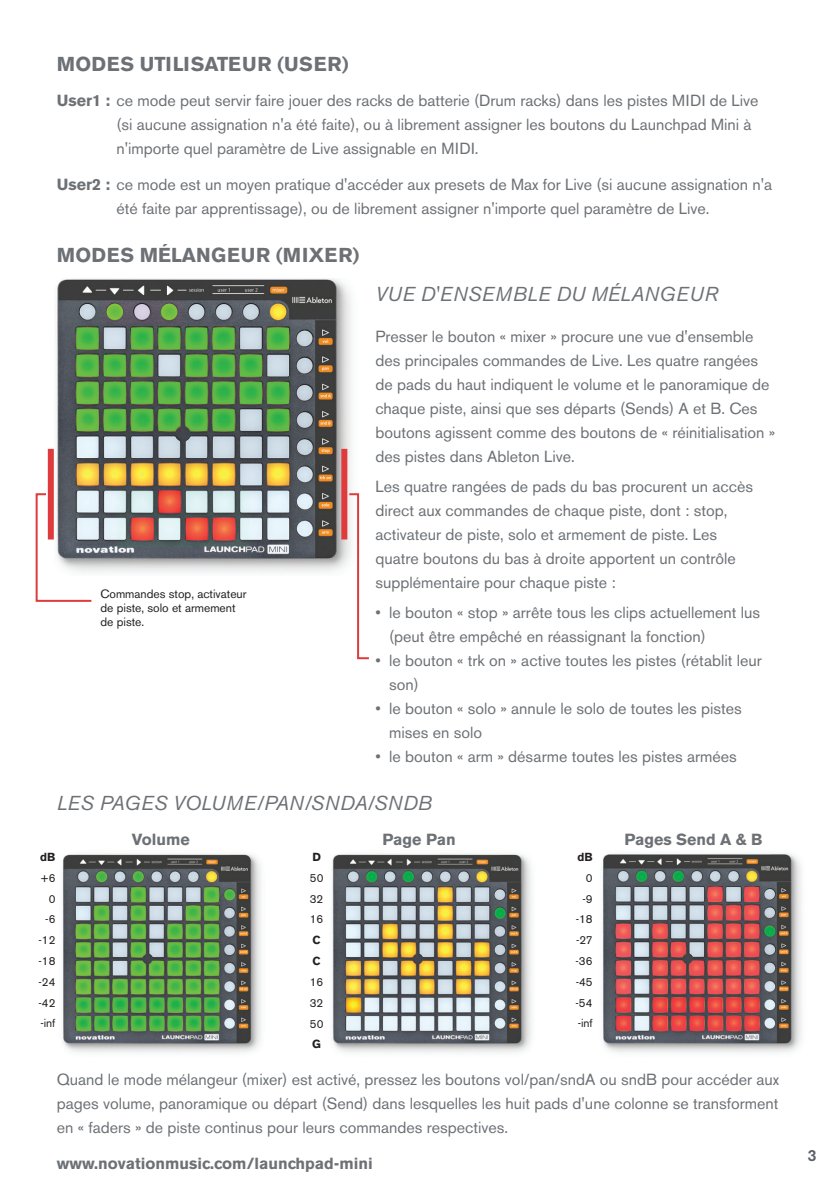
<style>
.page{position:relative;width:840px;height:1191px;background:#fff}
.page>*{position:absolute;margin:0;border:0;box-sizing:border-box;transform-origin:0 0}
.t1{font:italic 20px "Akzidenz Grotesk BE";letter-spacing:.02em;color:#6d7175}
.t2{font:700 20px "Akzidenz Grotesk BE";letter-spacing:.02em;color:#6d7175}
.t3{font:16px/24px "Akzidenz Grotesk BE";color:#6d7175}
.t4{font:700 16px "Akzidenz Grotesk BE";color:#6d7175}
.t5{font:500 16px "Akzidenz Grotesk BE";color:#5c6066}
.t6{font:12px/14px "Akzidenz Grotesk BE";color:#231f20}
.t7{font:11.6px/20.8px "Akzidenz Grotesk BE";color:#231f20;text-align:right}
.t8{font:700 11.6px/20.8px "Akzidenz Grotesk BE";color:#231f20}
.s1{font-weight:700}
</style>
<div class="page">
<img style="left:55px;top:278px;width:296px;height:295px">
<div style="left:48px;top:449px;width:6px;height:90px;background:#df3b3c"></div>
<div style="left:341px;top:449px;width:6px;height:90px;background:#df3b3c"></div>
<svg style="left:35px;top:492px;width:58px;height:110px"></svg>
<svg style="left:347px;top:492px;width:22px;height:168px"></svg>
<img style="left:62px;top:853px;width:740px;height:200px">
<p class="t2" style="left:57px;top:52px;width:293px">MODES UTILISATEUR (USER)</p>
<p class="t3" style="left:116px;top:89px;width:643px;text-indent:-60px"><span class="s1">User1 :</span> ce mode peut servir faire jouer des racks de batterie (Drum racks) dans les pistes MIDI de Live (si aucune assignation n'a été faite), ou à librement assigner les boutons du Launchpad Mini à n'importe quel paramètre de Live assignable en MIDI.</p>
<p class="t3" style="left:57px;top:173px;width:716px;text-align:center"><span class="s1">User2 :</span> ce mode est un moyen pratique d'accéder aux presets de Max for Live (si aucune assignation n'a été faite par apprentissage), ou de librement assigner n'importe quel paramètre de Live.</p>
<p class="t2" style="left:57px;top:244px;width:304px">MODES MÉLANGEUR (MIXER)</p>
<p class="t1" style="left:375px;top:281px;width:344px">VUE D'ENSEMBLE DU MÉLANGEUR</p>
<p class="t3" style="left:375px;top:324px;width:401px">Presser le bouton « mixer » procure une vue d'ensemble des principales commandes de Live. Les quatre rangées de pads du haut indiquent le volume et le panoramique de chaque piste, ainsi que ses départs (Sends) A et B. Ces boutons agissent comme des boutons de « réinitialisation » des pistes dans Ableton Live.</p>
<p class="t3" style="left:375px;top:474px;width:379px">Les quatre rangées de pads du bas procurent un accès direct aux commandes de chaque piste, dont : stop, activateur de piste, solo et armement de piste. Les quatre boutons du bas à droite apportent un contrôle supplémentaire pour chaque piste :</p>
<p class="t3" style="left:389px;top:600px;width:372px;text-indent:-14px">• le bouton « stop » arrête tous les clips actuellement lus (peut être empêché en réassignant la fonction)</p>
<p class="t3" style="left:389px;top:648px;width:374px;text-indent:-14px">• le bouton « trk on » active toutes les pistes (rétablit leur son)</p>
<p class="t3" style="left:389px;top:696px;width:354px;text-indent:-14px">• le bouton « solo » annule le solo de toutes les pistes mises en solo</p>
<p class="t3" style="left:375px;top:744px;width:363px">• le bouton « arm » désarme toutes les pistes armées</p>
<p class="t1" style="left:57px;top:790px;width:376px">LES PAGES VOLUME/PAN/SNDA/SNDB</p>
<p class="t4" style="left:132px;top:830px;width:60px">Volume</p>
<p class="t4" style="left:382px;top:830px;width:75px">Page Pan</p>
<p class="t4" style="left:624px;top:830px;width:140px">Pages Send A &amp; B</p>
<p class="t6" style="left:100px;top:587px;width:148px">Commandes stop, activateur de piste, solo et armement de piste.</p>
<p class="t8" style="left:40px;top:846px;width:17px">dB</p>
<p class="t7" style="left:38px;top:867px;width:18px">+6<br>0 -6 -12 -18 -24 -42 -inf</p>
<p class="t8" style="left:312px;top:846px;width:10px">D</p>
<p class="t7" style="left:309px;top:867px;width:15px;text-align:justify">50<br>32<br>16</p>
<p class="t8" style="left:312px;top:930px;width:9px">C<br>C</p>
<p class="t7" style="left:309px;top:971px;width:15px;text-align:justify">16<br>32<br>50</p>
<p class="t8" style="left:312px;top:1034px;width:10px">G</p>
<p class="t8" style="left:577px;top:846px;width:17px">dB</p>
<p class="t7" style="left:575px;top:867px;width:19px">0 -9 -18 -27 -36 -45 -54 -inf</p>
<p class="t3" style="left:57px;top:1067px;width:723px;text-align:justify">Quand le mode mélangeur (mixer) est activé, pressez les boutons vol/pan/sndA ou sndB pour accéder aux pages volume, panoramique ou départ (Send) dans lesquelles les huit pads d'une colonne se transforment en « faders » de piste continus pour leurs commandes respectives.</p>
<p class="t4" style="left:57px;top:1154px;width:317px">www.novationmusic.com/launchpad-mini</p>
<p class="t5" style="left:806px;top:1146px;width:10px">3</p>
</div>
